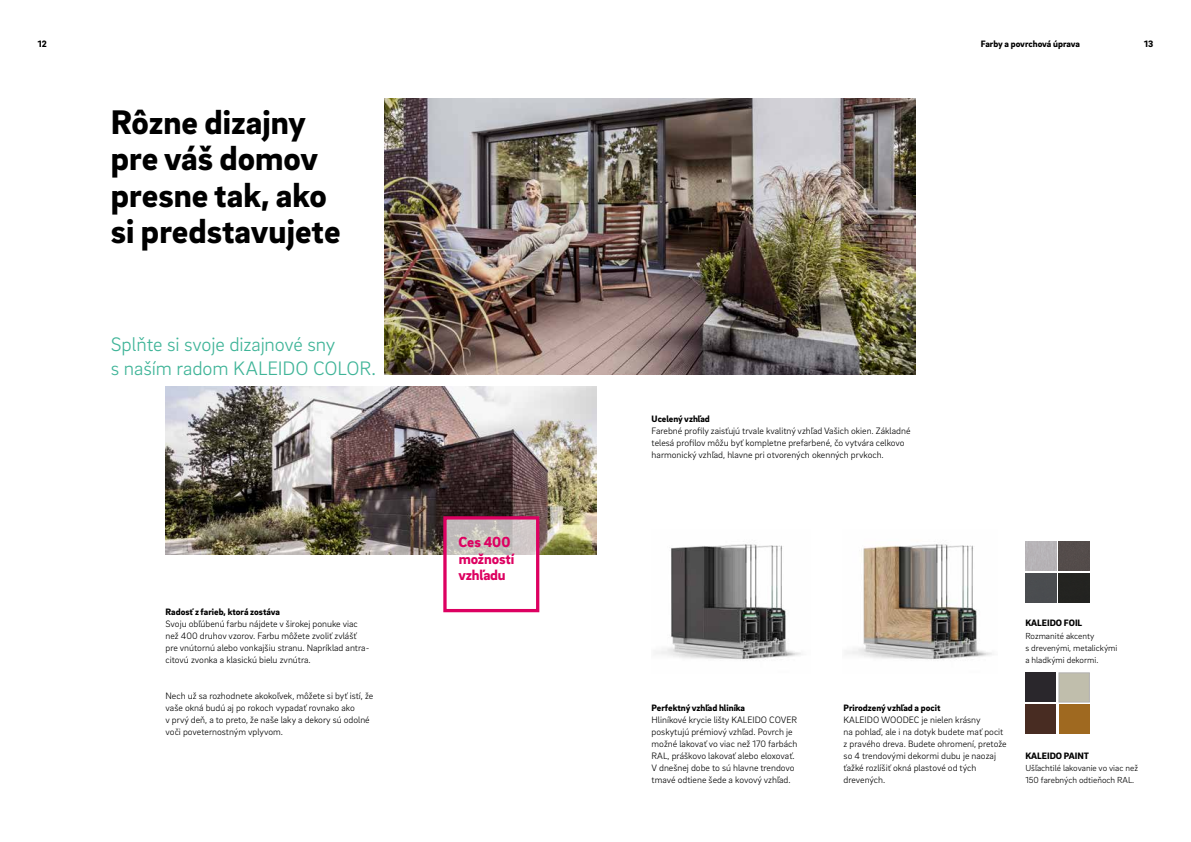
<style>
.page{position:relative;width:1191px;height:842px;background:#fff}
.page>*{position:absolute;margin:0;border:0;box-sizing:border-box;transform-origin:0 0}
.t1{font:900 35px/36px "Brix Sans";color:#000}
.t2{font:300 20px/24px "Brix Sans";letter-spacing:-.005em;color:#3fb498}
.t3{font:900 15px/16.5px "Brix Sans";letter-spacing:-.01em;color:#dd0061}
.t4{font:300 9.5px/12px "Brix Sans";color:#000}
.t5{font:900 9.5px "Brix Sans";color:#000}
.t6{font:300 9px/12px "Brix Sans";color:#000}
</style>
<div class="page">
<img style="left:384px;top:98px;width:532px;height:276px">
<img style="left:166px;top:386px;width:431px;height:168px">
<img style="left:655px;top:544px;width:146px;height:116px">
<img style="left:846px;top:544px;width:146px;height:116px">
<img style="left:1025px;top:573px;width:31px;height:29px">
<img style="left:1025px;top:541px;width:31px;height:30px">
<img style="left:1058px;top:541px;width:31px;height:30px">
<img style="left:1058px;top:573px;width:31px;height:29px">
<div style="left:1025px;top:673px;width:31px;height:29px;background:#2a272c"></div>
<div style="left:1025px;top:704px;width:31px;height:30px;background:#482c22"></div>
<div style="left:1058px;top:673px;width:31px;height:29px;background:#c0beac;border:1px solid #b3b2b2"></div>
<div style="left:1058px;top:704px;width:31px;height:30px;background:#9f6920"></div>
<svg style="left:447px;top:520px;width:88px;height:35px;background:#c7c3bf"></svg>
<div style="left:443px;top:516px;width:96px;height:96px;border:3px solid #dd0061"></div>
<p class="t5" style="left:981px;top:37px;width:101px">Farby a povrchová úprava</p>
<p class="t5" style="left:38px;top:37px;width:10px">12</p>
<p class="t5" style="left:1144px;top:37px;width:11px">13</p>
<h1 class="t1" style="left:111px;top:103px;width:231px">Rôzne dizajny pre váš domov presne tak, ako si predstavujete</h1>
<h2 class="t2" style="left:111px;top:331px;width:267px">Splňte si svoje dizajnové sny<br>s naším radom KALEIDO COLOR.</h2>
<p class="t5" style="left:165px;top:605px;width:116px">Radosť z farieb, ktorá zostáva</p>
<p class="t4" style="left:165px;top:617px;width:205px">Svoju obľúbenú farbu nájdete v širokej ponuke viac než 400 druhov vzorov. Farbu môžete zvoliť zvlášť pre vnútornú alebo vonkajšiu stranu. Napríklad antra&shy;citovú zvonka a klasickú bielu zvnútra.</p>
<p class="t4" style="left:166px;top:689px;width:209px">Nech už sa rozhodnete akokoľvek, môžete si byť istí, že vaše okná budú aj po rokoch vypadať rovnako ako<br>v prvý deň, a to preto, že naše laky a dekory sú odolné voči poveternostným vplyvom.</p>
<h3 class="t3" style="left:458px;top:533px;width:57px">Ces 400 možností vzhľadu</h3>
<p class="t5" style="left:651px;top:413px;width:60px">Ucelený vzhľad</p>
<p class="t4" style="left:651px;top:425px;width:260px">Farebné profily zaisťujú trvale kvalitný vzhľad Vašich okien. Základné telesá profilov môžu byť kompletne prefarbené, čo vytvára celkovo harmonický vzhľad, hlavne pri otvorených okenných prvkoch.</p>
<p class="t5" style="left:651px;top:701px;width:95px">Perfektný vzhľad hliníka</p>
<p class="t4" style="left:651px;top:713px;width:147px">Hliníkové krycie lišty KALEIDO COVER poskytujú prémiový vzhľad. Povrch je možné lakovať vo viac než 170 farbách RAL, práškovo lakovať alebo eloxovať.<br>V dnešnej dobe to sú hlavne trendovo tmavé odtiene šede a kovový vzhľad.</p>
<p class="t5" style="left:843px;top:701px;width:98px">Prirodzený vzhľad a pocit</p>
<p class="t4" style="left:843px;top:713px;width:165px">KALEIDO WOODEC je nielen krásny<br>na pohlaď, ale i na dotyk budete mať pocit z pravého dreva. Budete ohromení, pretože so 4 trendovými dekormi dubu je naozaj ťažké rozlíšiť okná plastové od tých drevených.</p>
<p class="t5" style="left:1025px;top:617px;width:58px">KALEIDO FOIL</p>
<p class="t6" style="left:1025px;top:629px;width:94px">Rozmanité akcenty<br>s drevenými, metalickými a hladkými dekormi.</p>
<p class="t5" style="left:1025px;top:749px;width:65px">KALEIDO PAINT</p>
<p class="t6" style="left:1025px;top:761px;width:114px">Ušľachtilé lakovanie vo viac než<br>150 farebných odtieňoch RAL.</p>
</div>
